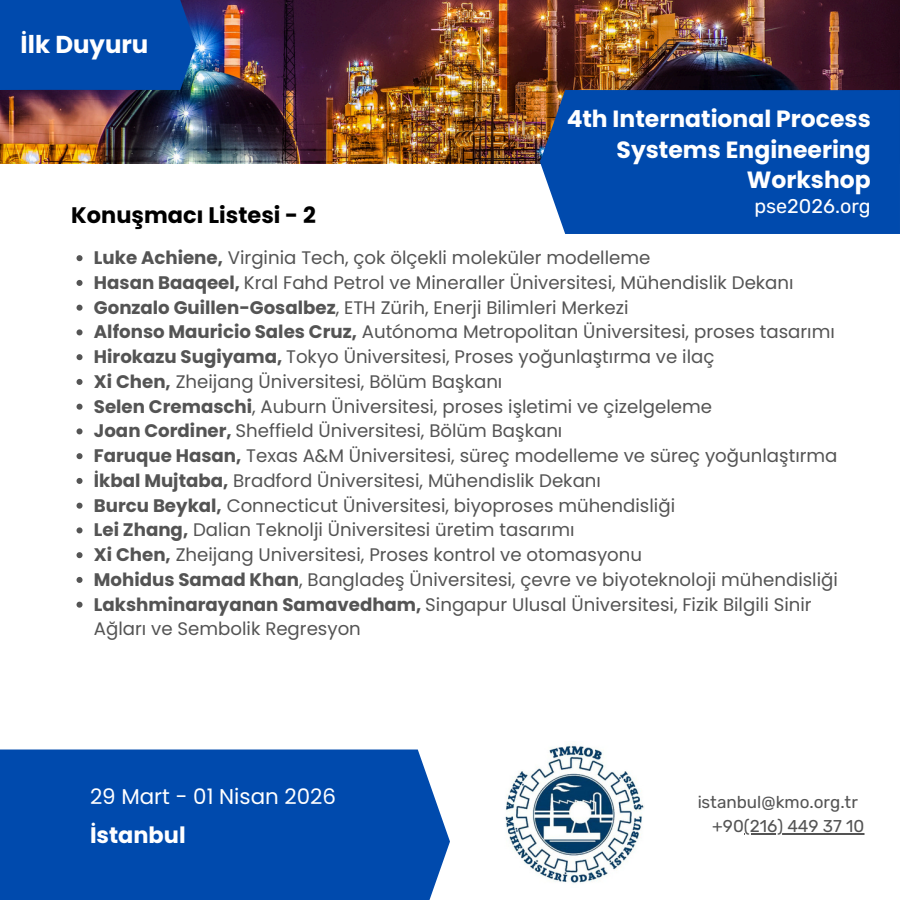
<style>
.page{position:relative;width:900px;height:900px;background:#fff}
.page>*{position:absolute;margin:0;border:0;box-sizing:border-box;transform-origin:0 0}
.t1{font:700 24.4px "Poppins";color:#fff}
.t2{font:700 23.5px/30.4px "Poppins";color:#fff;text-align:right}
.t3{font:700 22.4px "Poppins";color:#000}
.t4{font:700 22.4px "Poppins";color:#fff}
.t5{font:21.4px "Poppins";color:#fff}
.t6{font:19.8px "Rubik";color:#fff}
.t7{font:18.2px/24.8px "Poppins";color:#545454}
.t8{font:17.1px/23.3px "Rubik";color:#545454}
.s1{font-weight:700}
</style>
<div class="page">
<img style="left:0;top:0;width:900px;height:164px">
<div style="left:540px;top:90px;width:360px;height:144px;background:#004aad"></div>
<div style="left:0;top:0;width:196px;height:90px;background:#004aad"></div>
<div style="left:0;top:750px;width:450px;height:150px;background:#004aad"></div>
<svg style="left:77px;top:255px;width:6px;height:6px"></svg>
<svg style="left:77px;top:280px;width:6px;height:6px"></svg>
<svg style="left:77px;top:305px;width:6px;height:6px"></svg>
<svg style="left:77px;top:329px;width:6px;height:6px"></svg>
<svg style="left:77px;top:354px;width:6px;height:6px"></svg>
<svg style="left:77px;top:379px;width:6px;height:6px"></svg>
<svg style="left:77px;top:404px;width:6px;height:6px"></svg>
<svg style="left:77px;top:428px;width:6px;height:6px"></svg>
<svg style="left:77px;top:453px;width:6px;height:6px"></svg>
<svg style="left:77px;top:478px;width:6px;height:6px"></svg>
<svg style="left:77px;top:503px;width:6px;height:6px"></svg>
<svg style="left:77px;top:527px;width:6px;height:6px"></svg>
<svg style="left:77px;top:552px;width:6px;height:6px"></svg>
<svg style="left:77px;top:577px;width:6px;height:6px"></svg>
<svg style="left:77px;top:602px;width:6px;height:6px"></svg>
<img style="left:505px;top:745px;width:139px;height:139px">
<hr style="left:744px;top:833px;width:120px;height:2px;background:#545454">
<h1 class="t1" style="left:21px;top:27px;width:129px">İlk Duyuru</h1>
<p class="t2" style="left:566px;top:104px;width:306px">4th International Process<br>Systems Engineering<br>Workshop</p>
<p class="t6" style="left:754px;top:194px;width:118px">pse2026.org</p>
<p class="t3" style="left:71px;top:200px;width:246px">Konuşmacı Listesi - 2</p>
<p class="t7" style="left:94px;top:245px;width:746px"><span class="s1">Luke Achiene,</span> Virginia Tech, çok ölçekli moleküler modelleme<br><span class="s1">Hasan Baaqeel,</span> Kral Fahd Petrol ve Mineraller Üniversitesi, Mühendislik Dekanı <span class="s1">Gonzalo Guillen-Gosalbez</span>, ETH Zürih, Enerji Bilimleri Merkezi<br><span class="s1">Alfonso Mauricio Sales Cruz,</span> Autónoma Metropolitan Üniversitesi, proses tasarımı <span class="s1">Hirokazu Sugiyama,</span> Tokyo Üniversitesi, Proses yoğunlaştırma ve ilaç<br><span class="s1">Xi Chen,</span> Zheijang Üniversitesi, Bölüm Başkanı<br><span class="s1">Selen Cremaschi</span>, Auburn Üniversitesi, proses işletimi ve çizelgeleme<br><span class="s1">Joan Cordiner,</span> Sheffield Üniversitesi, Bölüm Başkanı<br><span class="s1">Faruque Hasan,</span> Texas A&amp;M Üniversitesi, süreç modelleme ve süreç yoğunlaştırma <span class="s1">İkbal Mujtaba,</span> Bradford Üniversitesi, Mühendislik Dekanı<br><span class="s1">Burcu Beykal,</span> Connecticut Üniversitesi, biyoproses mühendisliği<br><span class="s1">Lei Zhang,</span> Dalian Teknolji Üniversitesi üretim tasarımı<br><span class="s1">Xi Chen,</span> Zheijang Universitesi, Proses kontrol ve otomasyonu<br><span class="s1">Mohidus Samad Khan</span>, Bangladeş Üniversitesi, çevre ve biyoteknoloji mühendisliği <span class="s1">Lakshminarayanan Samavedham,</span> Singapur Ulusal Üniversitesi, Fizik Bilgili Sinir Ağları ve Sembolik Regresyon</p>
<p class="t5" style="left:90px;top:782px;width:248px">29 Mart - 01 Nisan 2026</p>
<p class="t4" style="left:90px;top:820px;width:97px">İstanbul</p>
<p class="t8" style="left:712px;top:791px;width:154px;text-indent:-15px">istanbul@kmo.org.tr +90(216) 449 37 10</p>
</div>
